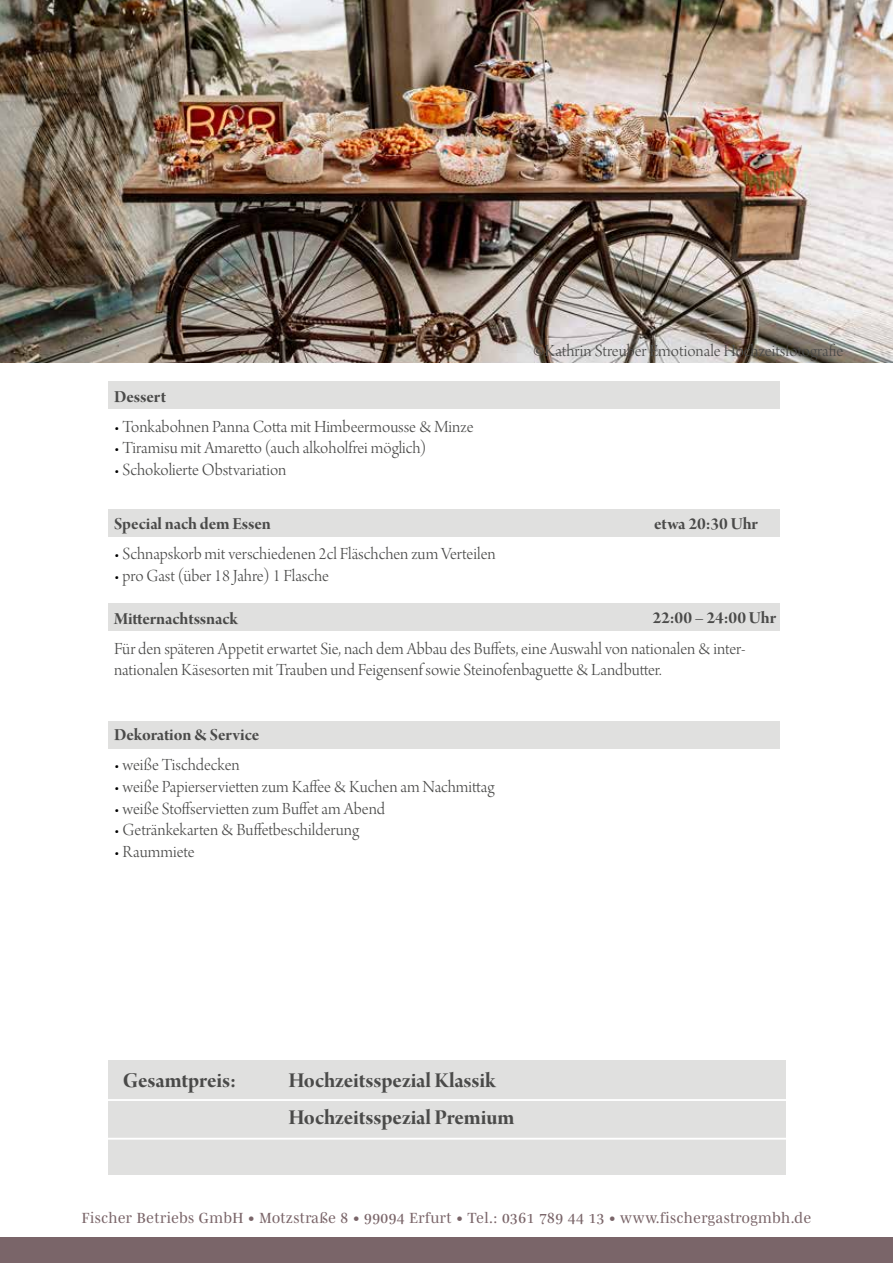
<style>
.page{position:relative;width:893px;height:1263px;background:#fff}
.page>*{position:absolute;margin:0;border:0;box-sizing:border-box;transform-origin:0 0}
.t1{font:22.65px/37.3px "Arno Pro Bold Display";letter-spacing:-.005em;color:#4a4a49}
.t2{font:18px/21.6px "Arno Pro Light Display";color:#4a4a49}
.t3{font:18px "Arno Pro Bold Display";letter-spacing:-.005em;color:#4a4a49}
.t4{font:15px "Mencken Std";letter-spacing:.03em;color:#7a6569}
.s1{color:#000}
.s2{font-family:"Abril Text"}
</style>
<div class="page">
<div style="left:0;top:1237px;width:893px;height:26px;background:#7a6569"></div>
<div style="left:108px;top:510px;width:672px;height:27px;background:#e0e0df"></div>
<div style="left:108px;top:603px;width:672px;height:28px;background:#e0e0df"></div>
<div style="left:108px;top:381px;width:672px;height:27px;background:#e0e0df"></div>
<div style="left:108px;top:722px;width:672px;height:27px;background:#e0e0df"></div>
<div style="left:108px;top:1060px;width:678px;height:114px;background:#e0e0df"></div>
<hr style="left:102px;top:1099px;width:695px;height:2px;background:#fff">
<hr style="left:102px;top:1138px;width:695px;height:2px;background:#fff">
<img style="left:0;top:0;width:893px;height:363px">
<p class="t3" style="left:114px;top:386px;width:53px">Dessert</p>
<p class="t2" style="left:114px;top:417px;width:361px"><span class="s1">•</span> Tonkabohnen Panna Cotta mit Himbeermousse &amp; Minze</p>
<p class="t2" style="left:114px;top:438px;width:314px"><span class="s1">•</span> Tiramisu mit Amaretto (auch alkoholfrei möglich)</p>
<p class="t2" style="left:114px;top:460px;width:174px"><span class="s1">•</span> Schokolierte Obstvariation</p>
<p class="t2" style="left:533px;top:341px;width:312px"><span class="s2">©</span>Kathrin Streuber Emotionale Hochzeitsfotografie</p>
<p class="t3" style="left:114px;top:514px;width:158px">Special nach dem Essen</p>
<p class="t3" style="left:654px;top:514px;width:105px">etwa 20:30 Uhr</p>
<p class="t2" style="left:114px;top:544px;width:383px"><span class="s1">•</span> Schnapskorb mit verschiedenen 2cl Fläschchen zum Verteilen</p>
<p class="t2" style="left:114px;top:566px;width:216px"><span class="s1">•</span> pro Gast (über 18 Jahre) 1 Flasche</p>
<p class="t3" style="left:114px;top:608px;width:125px">Mitternachtssnack</p>
<p class="t2" style="left:114px;top:639px;width:633px">Für den späteren Appetit erwartet Sie, nach dem Abbau des Buffets, eine Auswahl von nationalen &amp; inter&shy;nationalen Käsesorten mit Trauben und Feigensenf sowie Steinofenbaguette &amp; Landbutter.</p>
<p class="t3" style="left:652px;top:607px;width:125px">22:00 – 24:00 Uhr</p>
<p class="t3" style="left:114px;top:725px;width:147px">Dekoration &amp; Service</p>
<p class="t2" style="left:114px;top:755px;width:127px"><span class="s1">•</span> weiße Tischdecken</p>
<p class="t2" style="left:114px;top:777px;width:382px"><span class="s1">•</span> weiße Papierservietten zum Kaffee &amp; Kuchen am Nachmittag</p>
<p class="t2" style="left:114px;top:798px;width:273px"><span class="s1">•</span> weiße Stoffservietten zum Buffet am Abend</p>
<p class="t2" style="left:114px;top:820px;width:246px"><span class="s1">•</span> Getränkekarten &amp; Buffetbeschilderung</p>
<p class="t2" style="left:114px;top:842px;width:82px"><span class="s1">•</span> Raummiete</p>
<p class="t1" style="left:123px;top:1063px;width:115px">Gesamtpreis:</p>
<p class="t1" style="left:288px;top:1063px;width:228px">Hochzeitsspezial Klassik<br>Hochzeitsspezial Premium</p>
<p class="t4" style="left:82px;top:1209px;width:731px">Fischer Betriebs GmbH • Motzstraße 8 • 99094 Erfurt • Tel.: 0361 789 44 13 • www.fischergastrogmbh.de</p>
</div>
